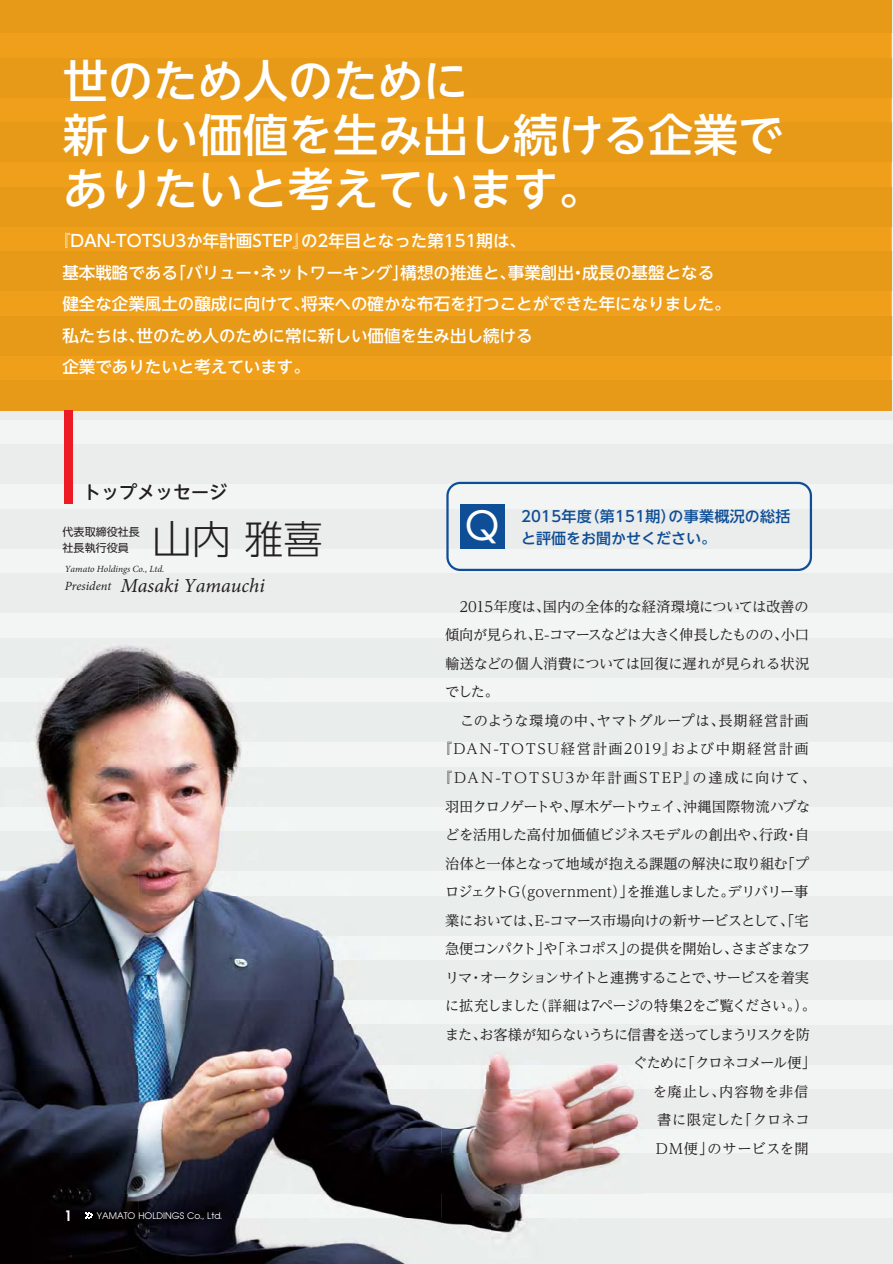
<style>
.page{position:relative;width:893px;height:1264px;background:#fff}
.page>*{position:absolute;margin:0;border:0;box-sizing:border-box;transform-origin:0 0}
.t1{font:45px/54px "UD Shin Go NT Pro Medium 90 pv RKSJ H";color:#fff}
.t2{font:39.3px "UD Shin Go NT Pro Light 90 pv RKSJ H";color:#231f20}
.t3{font:37.5px "MO Clear Tone SG";color:#fff}
.t4{font:italic 19.95px "Minion Pro";color:#231f20}
.t5{font:18px "UD Shin Go NT Pro Medium 90 pv RKSJ H";color:#231f20}
.t6{font:16.5px/31.5px "UD Shin Go NT Pro Medium 90 pv RKSJ H";color:#fff}
.t7{font:15px "UD Shin Go NT Pro Medium 90 pv RKSJ H";letter-spacing:.015em;color:#0e4e96}
.t8{font:14.25px "UD Reimin Pro Regular 90 pv RKSJ H";letter-spacing:-.025em;color:#231f20}
.t9{font:14.25px "UD Reimin Pro Regular 90 pv RKSJ H";letter-spacing:-.07em;color:#231f20}
.t10{font:14.25px "UD Reimin Pro Regular 90 pv RKSJ H";letter-spacing:-.05em;color:#231f20}
.t11{font:14.25px "UD Reimin Pro Regular 90 pv RKSJ H";letter-spacing:.1em;color:#231f20}
.t12{font:14.25px "UD Reimin Pro Regular 90 pv RKSJ H";letter-spacing:.12em;color:#231f20}
.t13{font:14.25px "UD Reimin Pro Regular 90 pv RKSJ H";letter-spacing:-.055em;color:#231f20}
.t14{font:14.25px "UD Reimin Pro Regular 90 pv RKSJ H";letter-spacing:-.075em;color:#231f20}
.t15{font:14.25px "UD Reimin Pro Regular 90 pv RKSJ H";letter-spacing:-.08em;color:#231f20}
.t16{font:14.25px "UD Reimin Pro Regular 90 pv RKSJ H";letter-spacing:.035em;color:#231f20}
.t17{font:14.25px "UD Reimin Pro Regular 90 pv RKSJ H";letter-spacing:-.06em;color:#231f20}
.t18{font:14.25px "UD Reimin Pro Regular 90 pv RKSJ H";letter-spacing:.045em;color:#231f20}
.t19{font:14.25px "UD Reimin Pro Regular 90 pv RKSJ H";letter-spacing:-.005em;color:#231f20}
.t20{font:14.25px "UD Reimin Pro Regular 90 pv RKSJ H";letter-spacing:.04em;color:#231f20}
.t21{font:700 14.25px "Avian";color:#fff}
.t22{font:10.95px/16.5px "UD Shin Go NT Pro Regular 90 pv RKSJ H";color:#231f20}
.t23{font:italic 9.45px "Minion Pro";color:#231f20}
.t24{font:9px "Avian";color:#fff}
.s1{font-size:12.6px}
</style>
<div class="page">
<div style="left:0;top:0;width:893px;height:1263px;background:#f3f4f4"></div>
<div style="left:0;top:380px;width:893px;height:39px;background:#ebecec"></div>
<div style="left:0;top:445px;width:893px;height:39px;background:#ebecec"></div>
<div style="left:0;top:509px;width:893px;height:39px;background:#ebecec"></div>
<div style="left:0;top:573px;width:893px;height:40px;background:#ebecec"></div>
<div style="left:0;top:638px;width:893px;height:39px;background:#ebecec"></div>
<div style="left:0;top:702px;width:893px;height:39px;background:#ebecec"></div>
<div style="left:0;top:767px;width:893px;height:39px;background:#ebecec"></div>
<div style="left:0;top:831px;width:893px;height:39px;background:#ebecec"></div>
<div style="left:0;top:895px;width:893px;height:40px;background:#ebecec"></div>
<div style="left:0;top:960px;width:893px;height:39px;background:#ebecec"></div>
<div style="left:0;top:1024px;width:893px;height:39px;background:#ebecec"></div>
<div style="left:0;top:1089px;width:893px;height:39px;background:#ebecec"></div>
<div style="left:0;top:1153px;width:893px;height:39px;background:#ebecec"></div>
<div style="left:0;top:1217px;width:893px;height:46px;background:#ebecec"></div>
<div style="left:0;top:33px;width:892px;height:347px;background:#ef9f19"></div>
<div style="left:0;top:0;width:892px;height:33px;background:#e79a18"></div>
<div style="left:0;top:58px;width:892px;height:39px;background:#e79a18"></div>
<div style="left:0;top:123px;width:892px;height:39px;background:#e79a18"></div>
<div style="left:0;top:187px;width:892px;height:39px;background:#e79a18"></div>
<div style="left:0;top:251px;width:892px;height:40px;background:#e79a18"></div>
<div style="left:0;top:316px;width:892px;height:39px;background:#e79a18"></div>
<div style="left:0;top:380px;width:892px;height:31px;background:#e79a18"></div>
<img style="left:0;top:677px;width:139px;height:540px">
<img style="left:139px;top:677px;width:103px;height:90px">
<img style="left:593px;top:1063px;width:50px;height:90px">
<img style="left:139px;top:806px;width:454px;height:283px">
<img style="left:139px;top:1128px;width:454px;height:89px">
<img style="left:70px;top:645px;width:134px;height:32px">
<img style="left:0;top:702px;width:242px;height:39px">
<img style="left:0;top:767px;width:238px;height:39px">
<img style="left:0;top:831px;width:593px;height:39px">
<img style="left:0;top:895px;width:593px;height:40px">
<img style="left:0;top:960px;width:593px;height:39px">
<img style="left:0;top:1024px;width:614px;height:39px">
<img style="left:0;top:1089px;width:643px;height:39px">
<img style="left:0;top:1153px;width:621px;height:39px">
<img style="left:0;top:1217px;width:523px;height:46px">
<svg style="left:446px;top:481px;width:366px;height:90px"></svg>
<div style="left:460px;top:504px;width:44px;height:44px;background:#0e4e96"></div>
<div style="left:65px;top:410px;width:8px;height:93px;background:#ed1c24"></div>
<svg style="left:85px;top:1211px;width:8px;height:7px"></svg>
<h1 class="t1" style="left:63px;top:60px;width:721px">世のため人のために<br>新しい価値を生み出し続ける企業でありたいと考えています。</h1>
<p class="t6" style="left:62px;top:227px;width:670px;text-indent:-8px">『DAN-TOTSU3か年計画STEP』の2年目となった第151期は、<br>基本戦略である「バリュー・ネットワーキング」構想の推進と、事業創出・成長の基盤となる健全な企業風土の醸成に向けて、将来への確かな布石を打つことができた年になりました。私たちは、世のため人のために常に新しい価値を生み出し続ける<br>企業でありたいと考えています。</p>
<p class="t5" style="left:83px;top:485px;width:145px">トップメッセージ</p>
<h2 class="t2" style="left:153px;top:524px;width:172px">山内 雅喜</h2>
<h3 class="t4" style="left:65px;top:572px;width:201px"><span class="s1">President</span> Masaki Yamauchi</h3>
<p class="t22" style="left:63px;top:524px;width:79px">代表取締役社長社長執行役員</p>
<p class="t23" style="left:65px;top:562px;width:101px">Yamato Holdings Co., Ltd.</p>
<p class="t21" style="left:64px;top:1206px;width:10px">1</p>
<p class="t24" style="left:97px;top:1210px;width:127px">YAMATO HOLDINGS Co., Ltd.</p>
<h3 class="t3" style="left:465px;top:500px;width:36px">Q</h3>
<p class="t7" style="left:521px;top:510px;width:271px">2015年度（第151期）の事業概況の総括</p>
<p class="t7" style="left:521px;top:533px;width:196px">と評価をお聞かせください。</p>
<p class="t8" style="left:445px;top:601px;width:365px">　2015年度は、国内の全体的な経済環境については改善の</p>
<p class="t9" style="left:445px;top:629px;width:365px">傾向が見られ、E-コマースなどは大きく伸長したものの、小口</p>
<p class="t8" style="left:445px;top:658px;width:366px">輸送などの個人消費については回復に遅れが見られる状況</p>
<p class="t8" style="left:445px;top:686px;width:56px">でした。</p>
<p class="t16" style="left:445px;top:715px;width:365px">　このような環境の中、ヤマトグループは、長期経営計画</p>
<p class="t11" style="left:438px;top:743px;width:372px">『DAN-TOTSU経営計画2019』および中期経営計画</p>
<p class="t12" style="left:438px;top:772px;width:379px">『DAN-TOTSU3か年計画STEP』の達成に向けて、</p>
<p class="t13" style="left:445px;top:800px;width:367px">羽田クロノゲートや、厚木ゲートウェイ、沖縄国際物流ハブな</p>
<p class="t8" style="left:445px;top:829px;width:366px">どを活用した高付加価値ビジネスモデルの創出や、行政・自</p>
<p class="t8" style="left:445px;top:857px;width:366px">治体と一体となって地域が抱える課題の解決に取り組む「プ</p>
<p class="t8" style="left:445px;top:886px;width:365px">ロジェクトG（government）」を推進しました。デリバリー事</p>
<p class="t8" style="left:445px;top:914px;width:365px">業においては、E-コマース市場向けの新サービスとして、「宅</p>
<p class="t9" style="left:445px;top:943px;width:367px">急便コンパクト」や「ネコポス」の提供を開始し、さまざまなフ</p>
<p class="t14" style="left:445px;top:971px;width:366px">リマ・オークションサイトと連携することで、サービスを着実</p>
<p class="t10" style="left:445px;top:1000px;width:372px">に拡充しました（詳細は7ページの特集2をご覧ください。）。</p>
<p class="t15" style="left:445px;top:1028px;width:366px">また、お客様が知らないうちに信書を送ってしまうリスクを防</p>
<p class="t17" style="left:633px;top:1057px;width:185px">ぐために「クロネコメール便」</p>
<p class="t18" style="left:653px;top:1085px;width:157px">を廃止し、内容物を非信</p>
<p class="t19" style="left:657px;top:1114px;width:154px">書に限定した「クロネコ</p>
<p class="t20" style="left:656px;top:1142px;width:155px">DM便」のサービスを開</p>
</div>
